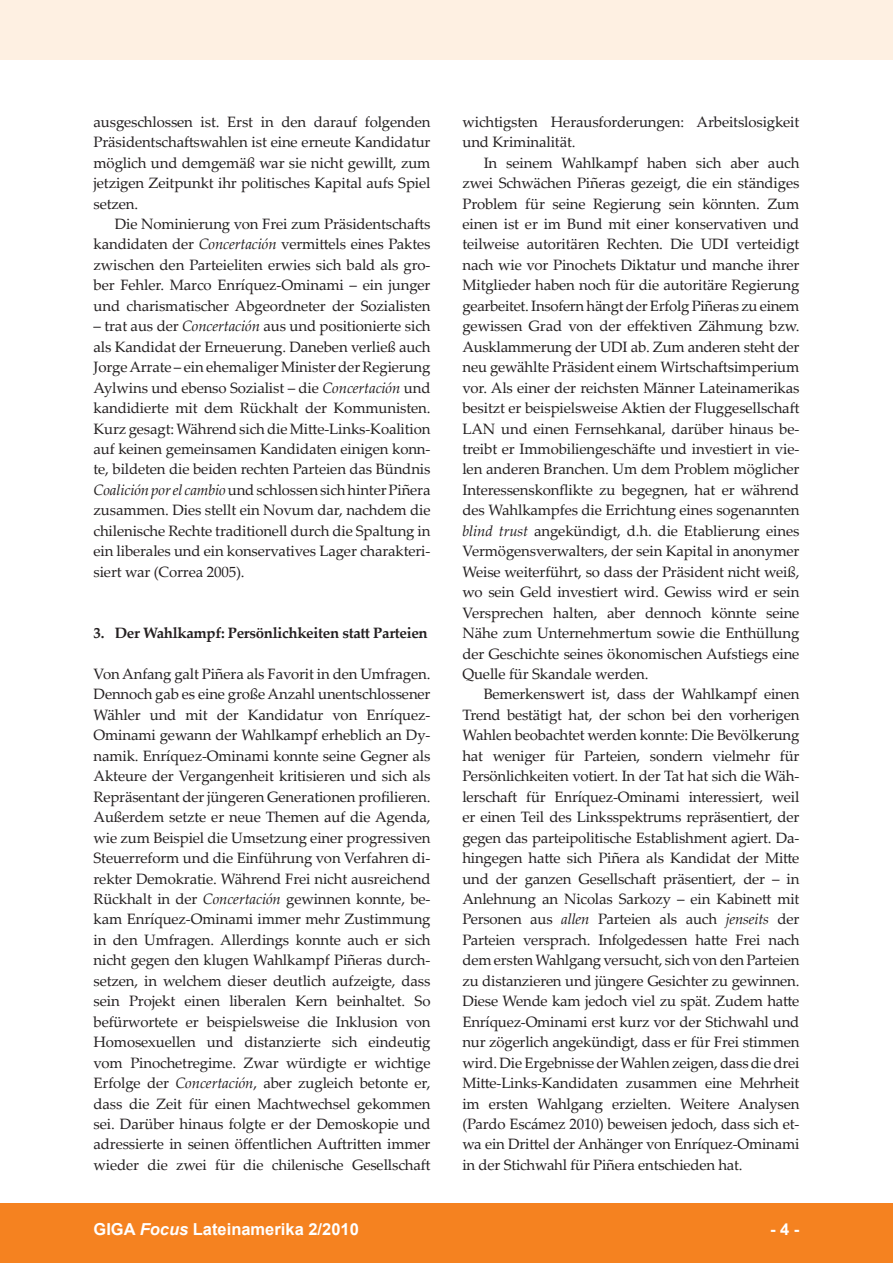
<style>
.page{position:relative;width:893px;height:1263px;background:#fff}
.page>*{position:absolute;margin:0;border:0;box-sizing:border-box;transform-origin:0 0}
.t1{font:700 16.5px "Arial";color:#fff}
.foc__text_fliesstext{font:15px/20.4px "Palatino Linotype";letter-spacing:-.01em;color:#231f20;text-align:justify}
.foc__text_1__absatz{font:15px/20.4px "Palatino Linotype";letter-spacing:-.01em;color:#231f20;text-align:justify}
.foc__text_ueberschri{font:700 15px "Palatino Linotype";letter-spacing:-.02em;color:#231f20}
.s1{font-style:italic}
</style>
<div class="page">
<div style="left:0;top:1203px;width:893px;height:60px;background:#f58220"></div>
<div style="left:0;top:0;width:893px;height:60px;background:#fef0e2"></div>
<p class="foc__text_1__absatz" style="left:94px;top:111px;width:339px">ausgeschlossen ist. Erst in den darauf folgenden Präsidentschaftswahlen ist eine erneute Kandidatur möglich und demgemäß war sie nicht gewillt, zum jetzigen Zeitpunkt ihr politisches Kapital aufs Spiel setzen.</p>
<p class="foc__text_fliesstext" style="left:94px;top:213px;width:338px;text-indent:21px">Die Nominierung von Frei zum Präsidentschafts kandidaten der <span class="s1">Concertación</span> vermittels eines Paktes zwischen den Parteieliten erwies sich bald als gro&shy;ber Fehler. Marco Enríquez-Ominami – ein junger und charismatischer Abgeordneter der Sozialisten</p>
<p class="foc__text_fliesstext" style="left:94px;top:315px;width:339px">– trat aus der <span class="s1">Concertación</span> aus und positionierte sich als Kandidat der Erneuerung. Daneben verließ auch Jorge Arrate – ein ehemaliger Minister der Regierung Aylwins und ebenso Sozialist – die <span class="s1">Concertación</span> und kandidierte mit dem Rückhalt der Kommunisten.<br>Kurz gesagt: Während sich die Mitte-Links-Koalition auf keinen gemeinsamen Kandidaten einigen konn&shy;te, bildeten die beiden rechten Parteien das Bündnis <span class="s1">Coalición por el cambio</span> und schlossen sich hinter Piñera zusammen. Dies stellt ein Novum dar, nachdem die chilenische Rechte traditionell durch die Spaltung in ein liberales und ein konservatives Lager charakteri&shy;siert war (Correa 2005).</p>
<p class="foc__text_ueberschri" style="left:94px;top:622px;width:336px">3. Der Wahlkampf: Persönlichkeiten statt Parteien</p>
<p class="foc__text_1__absatz" style="left:94px;top:663px;width:339px">Von Anfang galt Piñera als Favorit in den Umfragen.<br>Dennoch gab es eine große Anzahl unentschlossener Wähler und mit der Kandidatur von Enríquez-Ominami gewann der Wahlkampf erheblich an Dy&shy;namik. Enríquez-Ominami konnte seine Gegner als Akteure der Vergangenheit kritisieren und sich als Repräsentant der jüngeren Generationen profilieren.<br>Außerdem setzte er neue Themen auf die Agenda, wie zum Beispiel die Umsetzung einer progressiven Steuerreform und die Einführung von Verfahren di&shy;rekter Demokratie. Während Frei nicht ausreichend Rückhalt in der <span class="s1">Concertación</span> gewinnen konnte, be&shy;kam Enríquez-Ominami immer mehr Zustimmung in den Umfragen. Allerdings konnte auch er sich nicht gegen den klugen Wahlkampf Piñeras durch&shy;setzen, in welchem dieser deutlich aufzeigte, dass sein Projekt einen liberalen Kern beinhaltet. So befürwortete er beispielsweise die Inklusion von Homosexuellen und distanzierte sich eindeutig vom Pinochetregime. Zwar würdigte er wichtige Erfolge der <span class="s1">Concertación</span>, aber zugleich betonte er, dass die Zeit für einen Machtwechsel gekommen sei. Darüber hinaus folgte er der Demoskopie und adressierte in seinen öffentlichen Auftritten immer wieder die zwei für die chilenische Gesellschaft</p>
<p class="foc__text_1__absatz" style="left:462px;top:111px;width:338px">wich-tigsten Herausforderungen: Arbeitslosigkeit und Kri-minalität.</p>
<p class="foc__text_fliesstext" style="left:462px;top:152px;width:339px;text-indent:21px">In seinem Wahlkampf haben sich aber auch zwei Schwächen Piñeras gezeigt, die ein ständiges Problem für seine Regierung sein könnten. Zum einen ist er im Bund mit einer konservativen und teilweise autoritären Rechten. Die UDI verteidigt nach wie vor Pinochets Diktatur und manche ihrer Mitglieder haben noch für die autoritäre Regierung gearbeitet. Insofern hängt der Erfolg Piñeras zu einem gewissen Grad von der effektiven Zähmung bzw.<br>Ausklammerung der UDI ab. Zum anderen steht der neu gewählte Präsident einem Wirtschaftsimperium vor. Als einer der reichsten Männer Lateinamerikas besitzt er beispielsweise Aktien der Fluggesellschaft LAN und einen Fernsehkanal, darüber hinaus be&shy;treibt er Immobiliengeschäfte und investiert in vie&shy;len anderen Branchen. Um dem Problem möglicher Interessenskonflikte zu begegnen, hat er während des Wahlkampfes die Errichtung eines sogenannten <span class="s1">blind trust</span> angekündigt, d.h. die Etablierung eines Vermögensverwalters, der sein Kapital in anonymer Weise weiterführt, so dass der Präsident nicht weiß, wo sein Geld investiert wird. Gewiss wird er sein Versprechen halten, aber dennoch könnte seine Nähe zum Unternehmertum sowie die Enthüllung der Geschichte seines ökonomischen Aufstiegs eine Quelle für Skandale werden.</p>
<p class="foc__text_fliesstext" style="left:462px;top:684px;width:339px;text-indent:21px">Bemerkenswert ist, dass der Wahlkampf einen Trend bestätigt hat, der schon bei den vorherigen Wahlen beobachtet werden konnte: Die Bevölkerung hat weniger für Parteien, sondern vielmehr für Persönlichkeiten votiert. In der Tat hat sich die Wäh&shy;lerschaft für Enríquez-Ominami interessiert, weil er einen Teil des Linksspektrums repräsentiert, der gegen das parteipolitische Establishment agiert. Da&shy;hingegen hatte sich Piñera als Kandidat der Mitte und der ganzen Gesellschaft präsentiert, der – in Anlehnung an Nicolas Sarkozy – ein Kabinett mit Personen aus <span class="s1">allen</span> Parteien als auch <span class="s1">jenseits</span> der Parteien versprach. Infolgedessen hatte Frei nach dem ersten Wahlgang versucht, sich von den Parteien zu distanzieren und jüngere Gesichter zu gewinnen.<br>Diese Wende kam jedoch viel zu spät. Zudem hatte Enríquez-Ominami erst kurz vor der Stichwahl und nur zögerlich angekündigt, dass er für Frei stimmen wird. Die Ergebnisse der Wahlen zeigen, dass die drei Mitte-Links-Kandidaten zusammen eine Mehrheit im ersten Wahlgang erzielten. Weitere Analysen (Pardo Escámez 2010) beweisen jedoch, dass sich et&shy;wa ein Drittel der Anhänger von Enríquez-Ominami in der Stichwahl für Piñera entschieden hat.</p>
<p class="t1" style="left:94px;top:1218px;width:267px">GIGA <span class="s1">Focus</span> Lateinamerika 2/2010</p>
<p class="t1" style="left:770px;top:1219px;width:31px">- -</p>
</div>
